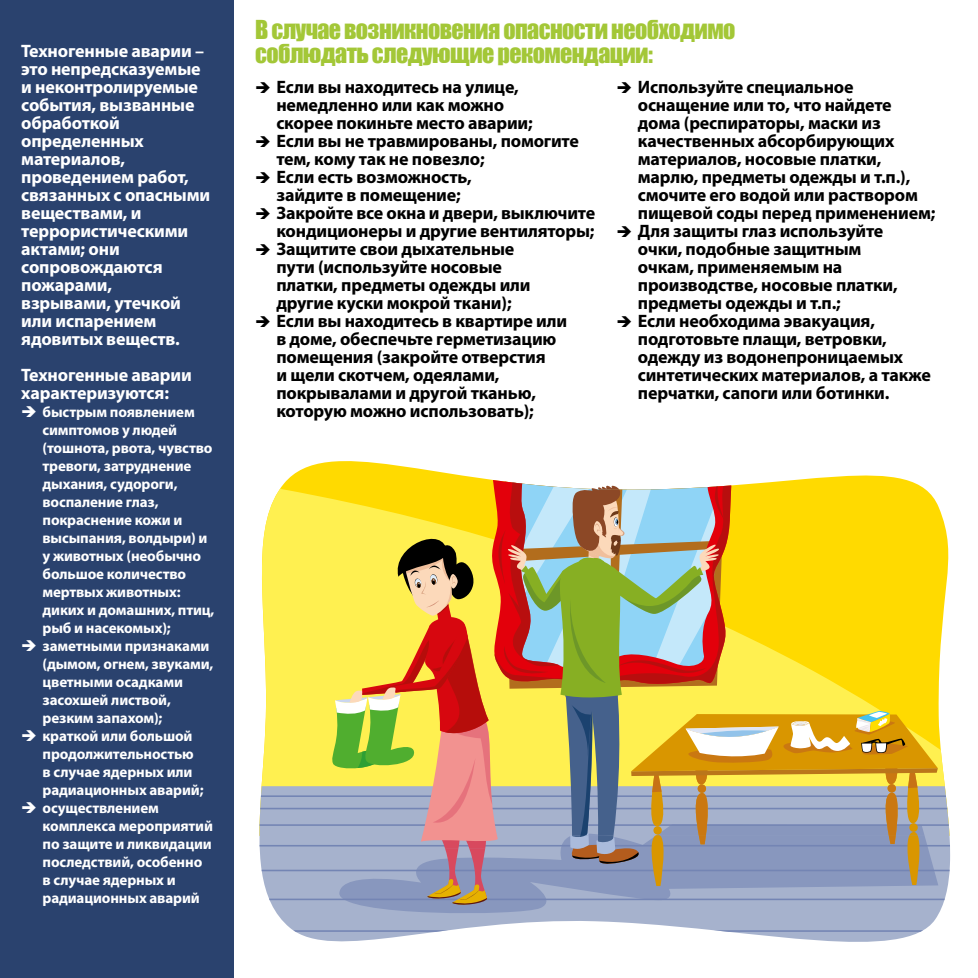
<style>
.page{position:relative;width:978px;height:978px;background:#fff}
.page>*{position:absolute;margin:0;border:0;box-sizing:border-box;transform-origin:0 0}
.t1{font:24px/24px "Impact";letter-spacing:-.025em;color:#a3c737}
.t2{font:700 18px/18px "Myriad Pro";letter-spacing:-.01em;color:#000}
.t3{font:700 18px/18px "Myriad Pro";letter-spacing:-.01em;color:#fff}
.t4{font:700 15px/18px "Myriad Pro";letter-spacing:-.01em;color:#fff}
</style>
<div class="page">
<div style="left:0;top:0;width:234px;height:978px;background:#2a426e"></div>
<svg style="left:285px;top:461px;width:627px;height:21px"></svg>
<svg style="left:259px;top:814px;width:683px;height:128px;fill:#a6b2cd"></svg>
<svg style="left:714px;top:930px;width:209px;height:2px"></svg>
<svg style="left:293px;top:930px;width:155px;height:2px"></svg>
<svg style="left:339px;top:907px;width:599px;height:6px;background:#9facc9"></svg>
<svg style="left:260px;top:482px;width:690px;height:425px;background:#cbb868"></svg>
<p class="t3" style="left:21px;top:42px;width:190px">Техногенные аварии – это непредсказуемые и неконтролируемые события, вызванные обработкой определенных материалов, проведением работ, связанных с опасными веществами, и террористическими актами; они сопровождаются пожарами,<br>взрывами, утечкой или испарением ядовитых веществ.</p>
<p class="t3" style="left:21px;top:366px;width:172px">Техногенные аварии характеризуются:</p>
<p class="t4" style="left:43px;top:403px;width:173px">быстрым появлением симптомов у людей (тошнота, рвота, чувство тревоги, затруднение дыхания, судороги, воспаление глаз, покраснение кожи и высыпания, волдыри) и у животных (необычно большое количество мертвых животных: диких и домашних, птиц, рыб и насекомых); заметными признаками (дымом, огнем, звуками, цветными осадками засохшей листвой, резким запахом); краткой или большой продолжительностью<br>в случае ядерных или радиационных аварий; осуществлением комплекса мероприятий по защите и ликвидации последствий, особенно<br>в случае ядерных и радиационных аварий</p>
<h1 class="t1" style="left:255px;top:17px;width:482px">В случае возникновения опасности необходимо соблюдать следующие рекомендации:</h1>
<p class="t2" style="left:276px;top:78px;width:320px">Если вы находитесь на улице, немедленно или как можно<br>скорее покиньте место аварии;<br>Если вы не травмированы, помогите тем, кому так не повезло;<br>Если есть возможность,<br>зайдите в помещение;<br>Закройте все окна и двери, выключите кондиционеры и другие вентиляторы;<br>Защитите свои дыхательные<br>пути (используйте носовые<br>платки, предметы одежды или<br>другие куски мокрой ткани);<br>Если вы находитесь в квартире или<br>в доме, обеспечьте герметизацию помещения (закройте отверстия<br>и щели скотчем, одеялами, покрывалами и другой тканью, которую можно использовать);</p>
<p class="t2" style="left:638px;top:78px;width:299px">Используйте специальное оснащение или то, что найдете дома (респираторы, маски из качественных абсорбирующих материалов, носовые платки, марлю, предметы одежды и т.п.), смочите его водой или раствором пищевой соды перед применением;<br>Для защиты глаз используйте<br>очки, подобные защитным<br>очкам, применяемым на производстве, носовые платки, предметы одежды и т.п.;<br>Если необходима эвакуация, подготовьте плащи, ветровки, одежду из водонепроницаемых синтетических материалов, а также перчатки, сапоги или ботинки.</p>
</div>
